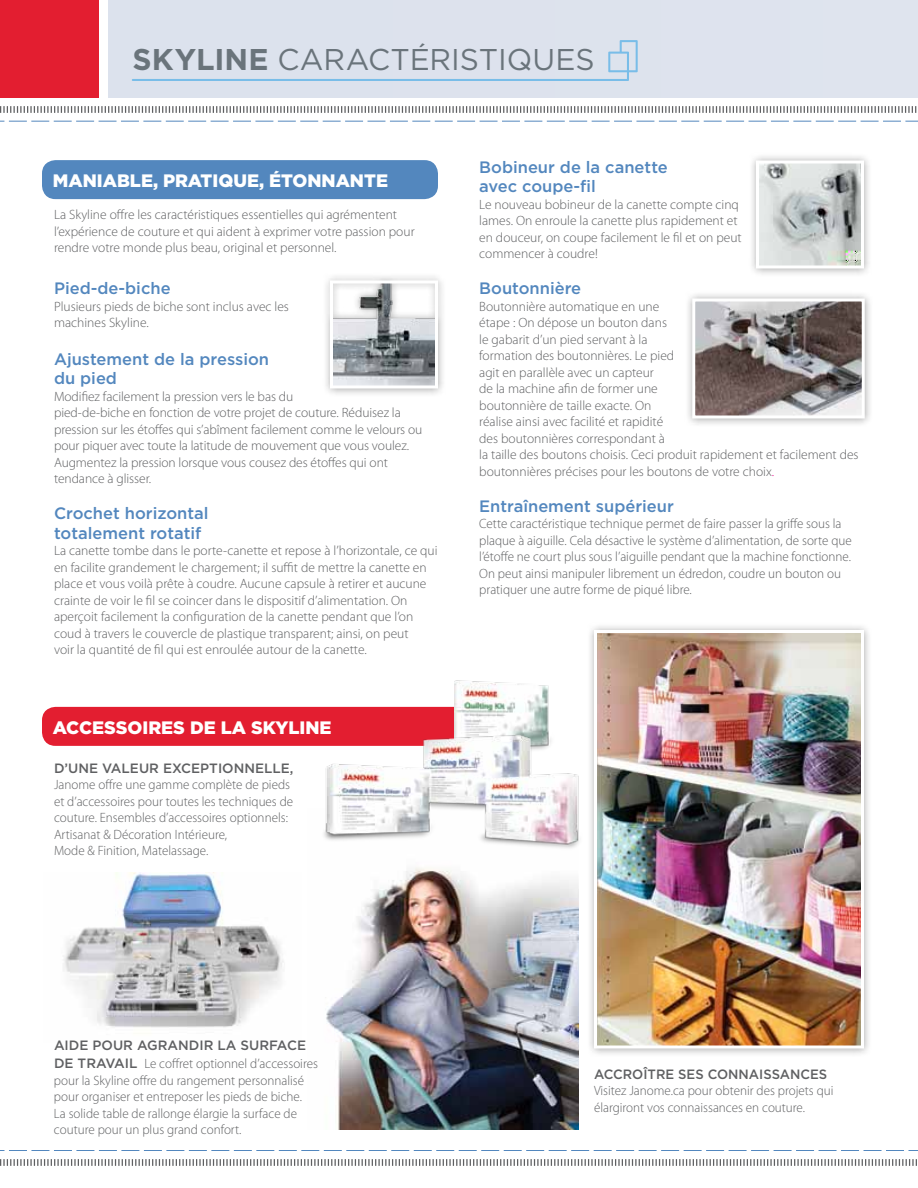
<style>
.page{position:relative;width:918px;height:1188px;background:#fff}
.page>*{position:absolute;margin:0;border:0;box-sizing:border-box;transform-origin:0 0}
.t1{font:30px "Gotham";letter-spacing:.005em;color:#6a747b}
.t2{font:700 30px "Gotham";color:#6a747b}
.t3{font:900 18px "Gotham";color:#fff}
.t4{font:500 16.5px/19.5px "Gotham";color:#5387be}
.t5{font:300 13.5px/16.5px "Myriad Pro";color:#5f6062}
.t6{font:500 13.5px "Gotham";color:#5f6062}
.s1{color:#ec008c}
</style>
<div class="page">
<svg style="left:0;top:1150px;width:918px;height:1px"></svg>
<svg style="left:0;top:1159px;width:917px;height:7px"></svg>
<img style="left:326px;top:875px;width:252px;height:255px">
<div style="left:322px;top:272px;width:124px;height:124px;background:#000;opacity:.35"></div>
<img style="left:334px;top:284px;width:100px;height:100px">
<div style="left:330px;top:280px;width:108px;height:108px;border:3px solid #fff"></div>
<div style="left:684px;top:290px;width:189px;height:137px;background:#000;opacity:.35"></div>
<img style="left:696px;top:302px;width:165px;height:112px">
<div style="left:692px;top:298px;width:173px;height:120px;border:3px solid #fff"></div>
<div style="left:748px;top:152px;width:124px;height:124px;background:#000;opacity:.35"></div>
<img style="left:760px;top:164px;width:100px;height:100px">
<div style="left:756px;top:160px;width:108px;height:108px;border:3px solid #fff"></div>
<div style="left:42px;top:707px;width:432px;height:39px;background:#e31e30;border-radius:14px"></div>
<img style="left:454px;top:680px;width:95px;height:46px">
<div style="left:586px;top:622px;width:286px;height:434px;background:#000;opacity:.35"></div>
<img style="left:598px;top:634px;width:262px;height:410px">
<div style="left:594px;top:630px;width:270px;height:418px;border:3px solid #fff"></div>
<img style="left:63px;top:872px;width:221px;height:156px">
<img style="left:295px;top:726px;width:299px;height:138px">
<svg style="left:310px;top:770px;width:149px;height:118px"></svg>
<div style="left:42px;top:160px;width:396px;height:39px;background:#5387be;border-radius:14px"></div>
<div style="left:108px;top:0;width:810px;height:98px;background:#dde3ed"></div>
<svg style="left:0;top:106px;width:917px;height:7px"></svg>
<div style="left:0;top:0;width:99px;height:98px;background:#e31e30"></div>
<svg style="left:0;top:121px;width:918px;height:1px"></svg>
<svg style="left:132px;top:40px;width:506px;height:41px"></svg>
<h1 class="t2" style="left:132px;top:40px;width:82px">Skyline</h1>
<h1 class="t1" style="left:278px;top:41px;width:109px">CARACTÉRISTI</h1>
<h1 class="t1" style="left:507px;top:41px;width:47px">QUES</h1>
<h2 class="t3" style="left:53px;top:168px;width:29px">MANIA</h2>
<h2 class="t3" style="left:117px;top:168px;width:71px">BLE, PRATIQUE</h2>
<h2 class="t3" style="left:259px;top:168px;width:37px">, ÉTONNANTE</h2>
<p class="t5" style="left:54px;top:207px;width:362px">La Skyline offre les caractéristiques essentielles qui agrémentent l’expérience de couture et qui aident à exprimer votre passion pour rendre votre monde plus beau, original et personnel.</p>
<p class="t4" style="left:54px;top:279px;width:118px">Pied-de-biche</p>
<p class="t5" style="left:54px;top:298px;width:236px">Plusieurs pieds de biche sont inclus avec les machines Skyline.</p>
<p class="t4" style="left:54px;top:349px;width:217px">Ajustement de la pression du pied</p>
<p class="t5" style="left:54px;top:388px;width:370px">Modifiez facilement la pression vers le bas du<br>pied-de-biche en fonction de votre projet de couture. Réduisez la pression sur les étoffes qui s’abîment facilement comme le velours ou pour piquer avec toute la latitude de mouvement que vous voulez.<br>Augmentez la pression lorsque vous cousez des étoffes qui ont tendance à glisser.</p>
<p class="t4" style="left:54px;top:504px;width:156px">Crochet horizontal totalement rotatif</p>
<p class="t5" style="left:54px;top:543px;width:385px">La canette tombe dans le porte-canette et repose à l’horizontale, ce qui en facilite grandement le chargement; il suffit de mettre la canette en place et vous voilà prête à coudre. Aucune capsule à retirer et aucune crainte de voir le fil se coincer dans le dispositif d’alimentation. On aperçoit facilement la configuration de la canette pendant que l’on coud à travers le couvercle de plastique transparent; ainsi, on peut<br>voir la quantité de fil qui est enroulée autour de la canette.</p>
<h2 class="t3" style="left:53px;top:715px;width:280px">ACCESSOIRES DE LA SKYLINE</h2>
<p class="t6" style="left:54px;top:759px;width:67px">D’UNE VALE</p>
<p class="t6" style="left:139px;top:759px;width:34px">UR EXCEPTIONNELLE</p>
<p class="t6" style="left:290px;top:759px;width:5px">,</p>
<p class="t5" style="left:54px;top:777px;width:241px">Janome offre une gamme complète de pieds et d’accessoires pour toutes les techniques de couture. Ensembles d’accessoires optionnels:<br>Artisanat &amp; Décoration Intérieure,<br>Mode &amp; Finition, Matelassage.</p>
<p class="t4" style="left:479px;top:157px;width:190px">Bobineur de la canette avec coupe-fil</p>
<p class="t5" style="left:479px;top:196px;width:264px">Le nouveau bobineur de la canette compte cinq lames. On enroule la canette plus rapidement et en douceur, on coupe facilement le fil et on peut commencer à coudre!</p>
<p class="t4" style="left:479px;top:279px;width:103px">Boutonnière</p>
<p class="t5" style="left:479px;top:298px;width:381px">Boutonnière automatique en une<br>étape : On dépose un bouton dans<br>le gabarit d’un pied servant à la<br>formation des boutonnières. Le pied<br>agit en parallèle avec un capteur<br>de la machine afin de former une<br>boutonnière de taille exacte. On<br>réalise ainsi avec facilité et rapidité<br>des boutonnières correspondant à<br>la taille des boutons choisis. Ceci produit rapidement et facilement des boutonnières précises pour les boutons de votre choix<span class="s1">.</span></p>
<p class="t4" style="left:479px;top:496px;width:196px">Entraînement supérieur</p>
<p class="t5" style="left:479px;top:516px;width:374px">Cette caractéristique technique permet de faire passer la griffe sous la plaque à aiguille. Cela désactive le système d’alimentation, de sorte que l’étoffe ne court plus sous l’aiguille pendant que la machine fonctionne.<br>On peut ainsi manipuler librement un édredon, coudre un bouton ou pratiquer une autre forme de piqué libre.</p>
<p class="t6" style="left:54px;top:1037px;width:10px">AIDE</p>
<p class="t6" style="left:93px;top:1037px;width:76px">POUR AGRANDIR</p>
<p class="t6" style="left:218px;top:1037px;width:70px">LA SURFACE</p>
<p class="t6" style="left:54px;top:1055px;width:35px">DE TRA</p>
<p class="t6" style="left:105px;top:1055px;width:18px">VAIL</p>
<p class="t5" style="left:54px;top:1056px;width:266px;text-indent:90px">Le coffret optionnel d’accessoires pour la Skyline offre du rangement personnalisé pour organiser et entreposer les pieds de biche.<br>La solide table de rallonge élargie la surface de couture pour un plus grand confort.</p>
<p class="t6" style="left:594px;top:1065px;width:11px">ACCRO</p>
<p class="t6" style="left:643px;top:1065px;width:14px">ÎTRE</p>
<p class="t6" style="left:678px;top:1065px;width:40px">SES CONNAI</p>
<p class="t6" style="left:763px;top:1065px;width:27px">SSANCE</p>
<p class="t6" style="left:819px;top:1065px;width:10px">S</p>
<p class="t5" style="left:594px;top:1083px;width:241px">Visitez Janome.ca pour obtenir des projets qui élargiront vos connaissances en couture.</p>
</div>
